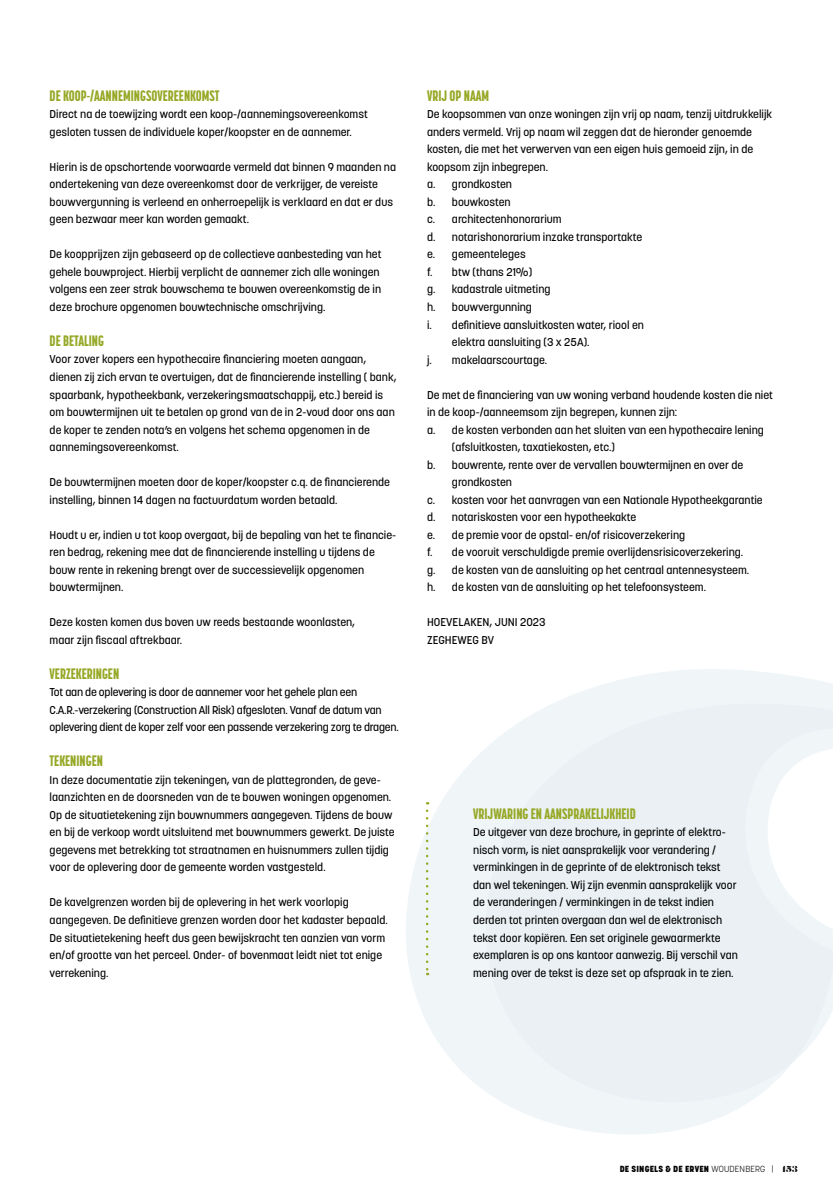
<style>
.page{position:relative;width:833px;height:1188px;background:#fff}
.page>*{position:absolute;margin:0;border:0;box-sizing:border-box;transform-origin:0 0}
.t1{font:800 15px "Korolev Compressed";color:#96a825}
.t2{font:500 11.25px/17.5px "Korolev";color:#000}
.t3{font:500 11.25px/17.5px "Korolev";letter-spacing:-.02em;color:#000}
.t4{font:800 8.75px "Korolev";letter-spacing:.02em;color:#000}
.s1{font-weight:300}
.s2{font-family:"Lust Didone";font-weight:400}
</style>
<div class="page">
<svg style="left:406px;top:669px;width:427px;height:465px;fill:#eaf0f3"></svg>
<svg style="left:426px;top:810px;width:2px;height:164px"></svg>
<h1 class="t1" style="left:50px;top:87px;width:171px">DE KOOP-/AANNEMINGSOVEREENKOMST</h1>
<p class="t2" style="left:50px;top:105px;width:320px">Direct na de toewijzing wordt een koop-/aannemingsovereenkomst gesloten tussen de individuele koper/koopster en de aannemer.</p>
<p class="t2" style="left:50px;top:158px;width:348px">Hierin is de opschortende voorwaarde vermeld dat binnen 9 maanden na ondertekening van deze overeenkomst door de verkrijger, de vereiste bouwvergunning is verleend en onherroepelijk is verklaard en dat er dus geen bezwaar meer kan worden gemaakt.</p>
<p class="t2" style="left:50px;top:245px;width:333px">De koopprijzen zijn gebaseerd op de collectieve aanbesteding van het gehele bouwproject. Hierbij verplicht de aannemer zich alle woningen volgens een zeer strak bouwschema te bouwen overeenkomstig de in deze brochure opgenomen bouwtechnische omschrijving.</p>
<h1 class="t1" style="left:50px;top:332px;width:56px">DE BETALING</h1>
<p class="t2" style="left:50px;top:350px;width:348px">Voor zover kopers een hypothecaire financiering moeten aangaan, dienen zij zich ervan te overtuigen, dat de financierende instelling ( bank, spaarbank, hypotheekbank, verzekeringsmaatschappij, etc.) bereid is om bouwtermijnen uit te betalen op grond van de in 2-voud door ons aan de koper te zenden nota’s en volgens het schema opgenomen in de aannemingsovereenkomst.</p>
<p class="t2" style="left:50px;top:473px;width:342px">De bouwtermijnen moeten door de koper/koopster c.q. de financierende instelling, binnen 14 dagen na factuurdatum worden betaald.</p>
<p class="t2" style="left:50px;top:526px;width:348px">Houdt u er, indien u tot koop overgaat, bij de bepaling van het te financie&shy;ren bedrag, rekening mee dat de financierende instelling u tijdens de bouw rente in rekening brengt over de successievelijk opgenomen bouwtermijnen.</p>
<p class="t2" style="left:50px;top:613px;width:307px">Deze kosten komen dus boven uw reeds bestaande woonlasten, maar zijn fiscaal aftrekbaar.</p>
<h1 class="t1" style="left:50px;top:664px;width:71px">VERZEKERINGEN</h1>
<p class="t3" style="left:50px;top:683px;width:350px">Tot aan de oplevering is door de aannemer voor het gehele plan een<br>C.A.R.-verzekering (Construction All Risk) afgesloten. Vanaf de datum van oplevering dient de koper zelf voor een passende verzekering zorg te dragen.</p>
<h1 class="t1" style="left:50px;top:752px;width:55px">TEKENINGEN</h1>
<p class="t2" style="left:50px;top:770px;width:346px">In deze documentatie zijn tekeningen, van de plattegronden, de geve&shy;laanzichten en de doorsneden van de te bouwen woningen opgenomen.<br>Op de situatietekening zijn bouwnummers aangegeven. Tijdens de bouw en bij de verkoop wordt uitsluitend met bouwnummers gewerkt. De juiste gegevens met betrekking tot straatnamen en huisnummers zullen tijdig voor de oplevering door de gemeente worden vastgesteld.</p>
<p class="t2" style="left:50px;top:893px;width:339px">De kavelgrenzen worden bij de oplevering in het werk voorlopig aangegeven. De definitieve grenzen worden door het kadaster bepaald.<br>De situatietekening heeft dus geen bewijskracht ten aanzien van vorm en/of grootte van het perceel. Onder- of bovenmaat leidt niet tot enige verrekening.</p>
<h1 class="t1" style="left:427px;top:87px;width:64px">VRIJ OP NAAM</h1>
<p class="t2" style="left:427px;top:105px;width:347px">De koopsommen van onze woningen zijn vrij op naam, tenzij uitdrukkelijk</p>
<p class="t2" style="left:427px;top:123px;width:326px">anders vermeld. Vrij op naam wil zeggen dat de hieronder genoemde</p>
<p class="t2" style="left:427px;top:140px;width:327px">kosten, die met het verwerven van een eigen huis gemoeid zijn, in de</p>
<p class="t2" style="left:427px;top:158px;width:122px">koopsom zijn inbegrepen.</p>
<p class="t2" style="left:427px;top:175px;width:86px">a. grondkosten</p>
<p class="t2" style="left:427px;top:193px;width:85px">b. bouwkosten</p>
<p class="t2" style="left:427px;top:211px;width:136px">c. architectenhonorarium</p>
<p class="t2" style="left:427px;top:228px;width:217px">d. notarishonorarium inzake transportakte</p>
<p class="t2" style="left:427px;top:246px;width:100px">e. gemeenteleges</p>
<p class="t2" style="left:427px;top:263px;width:107px">f. btw (thans 21%)</p>
<p class="t2" style="left:427px;top:281px;width:125px">g. kadastrale uitmeting</p>
<p class="t2" style="left:427px;top:298px;width:106px">h. bouwvergunning</p>
<p class="t2" style="left:427px;top:316px;width:218px">i. definitieve aansluitkosten water, riool en</p>
<p class="t2" style="left:452px;top:333px;width:139px">elektra aansluiting (3 x 25A).</p>
<p class="t2" style="left:427px;top:351px;width:122px">j. makelaarscourtage.</p>
<p class="t2" style="left:427px;top:386px;width:347px">De met de financiering van uw woning verband houdende kosten die niet</p>
<p class="t2" style="left:427px;top:403px;width:252px">in de koop-/aanneemsom zijn begrepen, kunnen zijn:</p>
<p class="t2" style="left:427px;top:421px;width:338px">a. de kosten verbonden aan het sluiten van een hypothecaire lening</p>
<p class="t2" style="left:452px;top:438px;width:165px">(afsluitkosten, taxatiekosten, etc.)</p>
<p class="t2" style="left:427px;top:456px;width:318px">b. bouwrente, rente over de vervallen bouwtermijnen en over de</p>
<p class="t2" style="left:452px;top:473px;width:62px">grondkosten</p>
<p class="t2" style="left:427px;top:491px;width:337px">c. kosten voor het aanvragen van een Nationale Hypotheekgarantie</p>
<p class="t2" style="left:427px;top:508px;width:211px">d. notariskosten voor een hypotheekakte</p>
<p class="t2" style="left:427px;top:526px;width:259px">e. de premie voor de opstal- en/of risicoverzekering</p>
<p class="t2" style="left:427px;top:543px;width:318px">f. de vooruit verschuldigde premie overlijdensrisicoverzekering.</p>
<p class="t2" style="left:427px;top:561px;width:323px">g. de kosten van de aansluiting op het centraal antennesysteem.</p>
<p class="t2" style="left:427px;top:578px;width:280px">h. de kosten van de aansluiting op het telefoonsysteem.</p>
<p class="t2" style="left:427px;top:613px;width:120px">HOEVELAKEN, JUNI 2023<br>ZEGHEWEG BV</p>
<h1 class="t1" style="left:473px;top:804px;width:164px">VRIJWARING EN AANSPRAKELIJKHEID</h1>
<p class="t2" style="left:473px;top:823px;width:266px">De uitgever van deze brochure, in geprinte of elektro&shy;nisch vorm, is niet aansprakelijk voor verandering / verminkingen in de geprinte of de elektronisch tekst dan wel tekeningen. Wij zijn evenmin aansprakelijk voor de veranderingen / verminkingen in de tekst indien derden tot printen overgaan dan wel de elektronisch tekst door kopiëren. Een set originele gewaarmerkte exemplaren is op ons kantoor aanwezig. Bij verschil van mening over de tekst is deze set op afspraak in te zien.</p>
<p class="t4" style="left:619px;top:1162px;width:179px">DE SINGELS &amp; DE ERVEN <span class="s1">WOUDENBERG |</span> <span class="s2">153</span></p>
</div>
